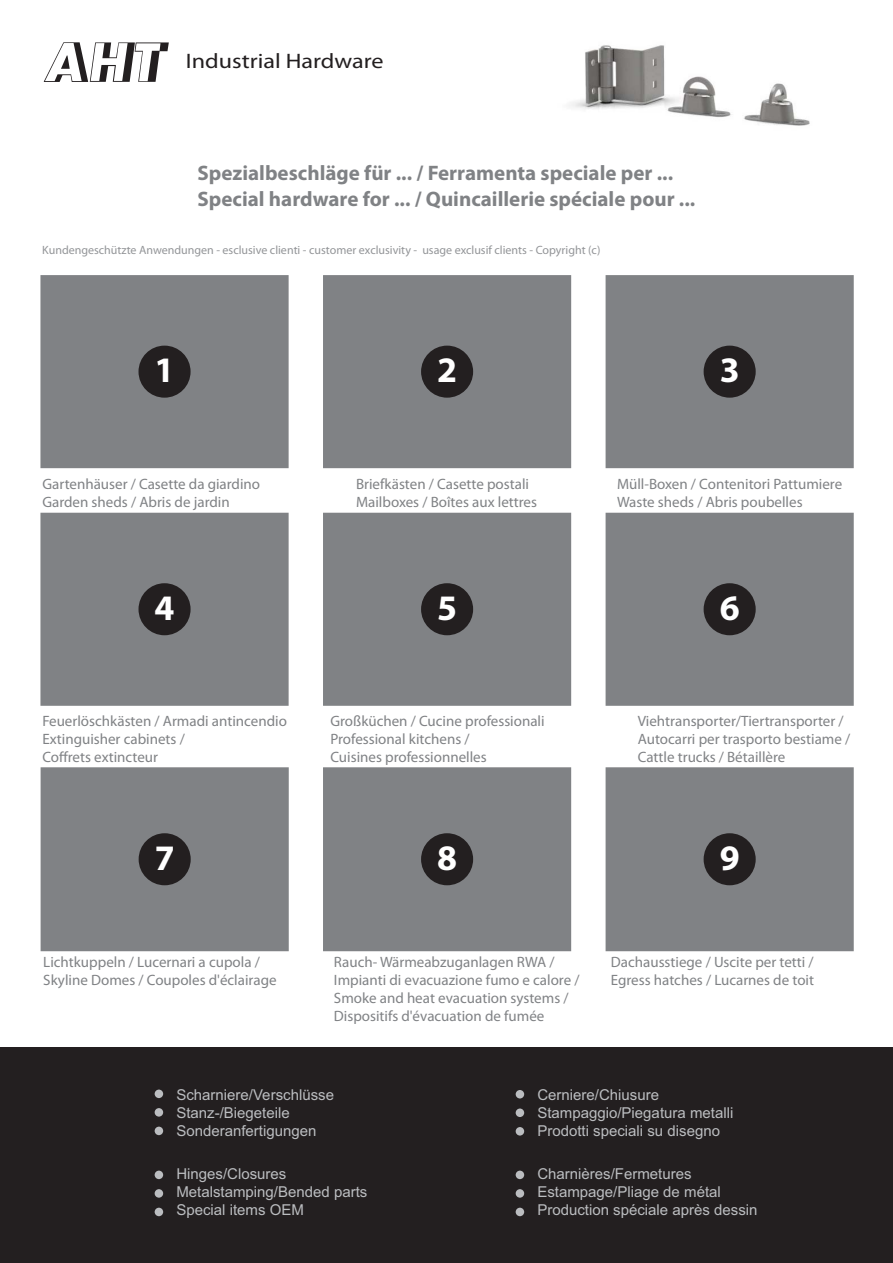
<style>
.page{position:relative;width:893px;height:1263px;background:#fff}
.page>*{position:absolute;margin:0;border:0;box-sizing:border-box;transform-origin:0 0}
.t1{font:700 36px "Myriad Pro";color:#fff}
.t2{font:700 21px/25.2px "Myriad Pro";color:#808285}
.t3{font:21px "Myriad Pro";color:#231f20;scale:1.15 1}
.t4{font:15px/18px "Myriad Pro";color:#808285}
.t5{font:15px/18px "Arial";color:#bbbdc0}
.t6{font:12px "Myriad Pro";color:#939598}
</style>
<div class="page">
<img style="left:569px;top:45px;width:241px;height:81px">
<div style="left:324px;top:276px;width:246px;height:191px;background:#808285"></div>
<div style="left:323px;top:275px;width:248px;height:193px;border:2px solid #808285"></div>
<div style="left:421px;top:346px;width:52px;height:52px;background:#231f20;border-radius:50%"></div>
<div style="left:0;top:1048px;width:892px;height:215px;background:#231f20"></div>
<svg style="left:44px;top:42px;width:125px;height:40px"></svg>
<div style="left:155px;top:1090px;width:8px;height:8px;background:#bbbdc0;border-radius:50%"></div>
<div style="left:155px;top:1108px;width:8px;height:9px;background:#bbbdc0;border-radius:50%"></div>
<div style="left:155px;top:1127px;width:8px;height:8px;background:#bbbdc0;border-radius:50%"></div>
<div style="left:155px;top:1171px;width:8px;height:8px;background:#bbbdc0;border-radius:50%"></div>
<div style="left:155px;top:1189px;width:8px;height:9px;background:#bbbdc0;border-radius:50%"></div>
<div style="left:155px;top:1208px;width:8px;height:8px;background:#bbbdc0;border-radius:50%"></div>
<div style="left:515px;top:1090px;width:9px;height:9px;background:#bbbdc0;border-radius:50%"></div>
<div style="left:515px;top:1109px;width:9px;height:8px;background:#bbbdc0;border-radius:50%"></div>
<div style="left:515px;top:1127px;width:9px;height:9px;background:#bbbdc0;border-radius:50%"></div>
<div style="left:515px;top:1171px;width:9px;height:8px;background:#bbbdc0;border-radius:50%"></div>
<svg style="left:515px;top:1189px;width:9px;height:9px"></svg>
<div style="left:515px;top:1208px;width:9px;height:8px;background:#bbbdc0;border-radius:50%"></div>
<div style="left:41px;top:276px;width:247px;height:191px;background:#808285"></div>
<div style="left:40px;top:275px;width:248px;height:193px;border:2px solid #808285"></div>
<div style="left:138px;top:346px;width:52px;height:52px;background:#231f20;border-radius:50%"></div>
<div style="left:606px;top:276px;width:247px;height:191px;background:#808285"></div>
<div style="left:605px;top:275px;width:248px;height:193px;border:2px solid #808285"></div>
<div style="left:703px;top:346px;width:52px;height:52px;background:#231f20;border-radius:50%"></div>
<div style="left:41px;top:513px;width:247px;height:192px;background:#808285"></div>
<div style="left:40px;top:513px;width:248px;height:193px;border:2px solid #808285"></div>
<div style="left:138px;top:583px;width:52px;height:52px;background:#231f20;border-radius:50%"></div>
<div style="left:324px;top:513px;width:246px;height:192px;background:#808285"></div>
<div style="left:323px;top:513px;width:248px;height:193px;border:2px solid #808285"></div>
<div style="left:421px;top:583px;width:52px;height:52px;background:#231f20;border-radius:50%"></div>
<div style="left:606px;top:513px;width:247px;height:192px;background:#808285"></div>
<div style="left:605px;top:513px;width:248px;height:193px;border:2px solid #808285"></div>
<div style="left:703px;top:583px;width:52px;height:52px;background:#231f20;border-radius:50%"></div>
<div style="left:41px;top:768px;width:247px;height:182px;background:#808285"></div>
<div style="left:41px;top:767px;width:248px;height:184px;border:2px solid #808285"></div>
<div style="left:139px;top:833px;width:52px;height:52px;background:#231f20;border-radius:50%"></div>
<div style="left:606px;top:768px;width:247px;height:182px;background:#808285"></div>
<div style="left:605px;top:767px;width:248px;height:184px;border:2px solid #808285"></div>
<div style="left:703px;top:833px;width:52px;height:52px;background:#231f20;border-radius:50%"></div>
<div style="left:324px;top:768px;width:246px;height:182px;background:#808285"></div>
<div style="left:323px;top:767px;width:248px;height:184px;border:2px solid #808285"></div>
<div style="left:421px;top:833px;width:52px;height:52px;background:#231f20;border-radius:50%"></div>
<h2 class="t3" style="left:186px;top:53px;width:173px">Industrial Hardware</h2>
<h2 class="t2" style="left:197px;top:162px;width:499px">Spezialbeschläge für ... / Ferramenta speciale per ...<br>Special hardware for ... / Quincaillerie spéciale pour ...</h2>
<p class="t6" style="left:42px;top:245px;width:559px">Kundengeschützte Anwendungen - esclusive clienti - customer exclusivity - usage exclusif clients - Copyright (c)</p>
<h1 class="t1" style="left:154px;top:356px;width:21px">1</h1>
<h1 class="t1" style="left:719px;top:356px;width:21px">3</h1>
<h1 class="t1" style="left:437px;top:356px;width:21px">2</h1>
<p class="t4" style="left:42px;top:476px;width:219px">Gartenhäuser / Casette da giardino<br>Garden sheds / Abris de jardin</p>
<p class="t4" style="left:356px;top:476px;width:182px">Briefkästen / Casette postali<br>Mailboxes / Boîtes aux lettres</p>
<p class="t4" style="left:617px;top:476px;width:227px">Müll-Boxen / Contenitori Pattumiere<br>Waste sheds / Abris poubelles</p>
<h1 class="t1" style="left:154px;top:594px;width:21px">4</h1>
<h1 class="t1" style="left:437px;top:594px;width:21px">5</h1>
<h1 class="t1" style="left:719px;top:594px;width:21px">6</h1>
<p class="t4" style="left:42px;top:713px;width:246px">Feuerlöschkästen / Armadi antincendio<br>Extinguisher cabinets /<br>Coffrets extincteur</p>
<p class="t4" style="left:330px;top:713px;width:216px">Großküchen / Cucine professionali<br>Professional kitchens /<br>Cuisines professionnelles</p>
<p class="t4" style="left:637px;top:713px;width:214px">Viehtransporter/Tiertransporter /<br>Autocarri per trasporto bestiame /<br>Cattle trucks / Bétaillère</p>
<h1 class="t1" style="left:155px;top:844px;width:21px">7</h1>
<h1 class="t1" style="left:437px;top:844px;width:21px">8</h1>
<h1 class="t1" style="left:719px;top:844px;width:21px">9</h1>
<p class="t4" style="left:43px;top:954px;width:235px">Lichtkuppeln / Lucernari a cupola /<br>Skyline Domes / Coupoles d'éclairage</p>
<p class="t4" style="left:334px;top:954px;width:247px">Rauch- Wärmeabzuganlagen RWA / Impianti di evacuazione fumo e calore / Smoke and heat evacuation systems / Dispositifs d'évacuation de fumée</p>
<p class="t4" style="left:611px;top:954px;width:205px">Dachausstiege / Uscite per tetti /<br>Egress hatches / Lucarnes de toit</p>
<p class="t5" style="left:176px;top:1087px;width:159px">Scharniere/Verschlüsse<br>Stanz-/Biegeteile<br>Sonderanfertigungen</p>
<p class="t5" style="left:176px;top:1167px;width:192px">Hinges/Closures<br>Metalstamping/Bended parts<br>Special items OEM</p>
<p class="t5" style="left:537px;top:1087px;width:197px">Cerniere/Chiusure<br>Stampaggio/Piegatura metalli<br>Prodotti speciali su disegno</p>
<p class="t5" style="left:537px;top:1167px;width:222px">Charnières/Fermetures<br>Estampage/Pliage de métal<br>Production spéciale après dessin</p>
</div>
